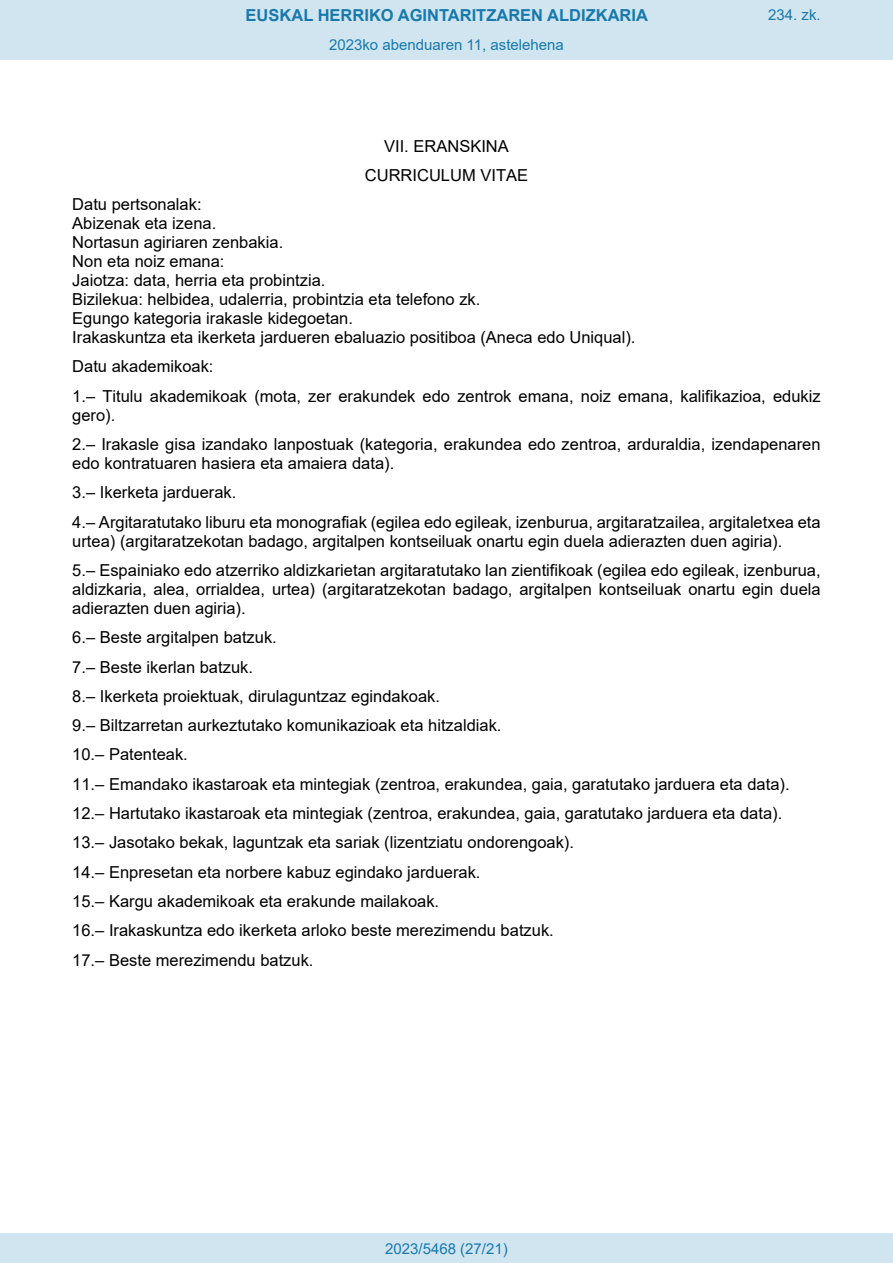
<style>
.page{position:relative;width:893px;height:1263px;background:#fff}
.page>*{position:absolute;margin:0;border:0;box-sizing:border-box;transform-origin:0 0}
.t1{font:16.5px/29.2px "Arial";color:#000}
.t2{font:700 16.5px "Arial";color:#1879ad}
.Paginacion_Centro{font:15px "Arial";color:#1879ad}
</style>
<div class="page">
<div style="left:0;top:0;width:893px;height:60px;background:#d0e5f0"></div>
<div style="left:0;top:1233px;width:893px;height:30px;background:#d0e5f0"></div>
<p class="t2" style="left:246px;top:3px;width:404px">EUSKAL HERRIKO AGINTARITZAREN ALDIZKARIA</p>
<p class="Paginacion_Centro" style="left:768px;top:5px;width:54px">234. zk.</p>
<p class="Paginacion_Centro" style="left:329px;top:35px;width:236px">2023ko abenduaren 11, astelehena</p>
<p class="t1" style="left:365px;top:131px;width:165px;text-align:center">VII. ERANSKINA<br>CURRICULUM VITAE</p>
<p class="t1" style="left:72px;top:195px;width:565px;line-height:18.9px">Datu pertsonalak:<br>Abizenak eta izena.<br>Nortasun agiriaren zenbakia.<br>Non eta noiz emana:<br>Jaiotza: data, herria eta probintzia.<br>Bizilekua: helbidea, udalerria, probintzia eta telefono zk.<br>Egungo kategoria irakasle kidegoetan.<br>Irakaskuntza eta ikerketa jardueren ebaluazio positiboa (Aneca edo Uniqual).</p>
<p class="t1" style="left:72px;top:352px;width:750px">Datu akademikoak:<br>1.– Titulu akademikoak (mota, zer erakundek edo zentrok emana, noiz emana, kalifikazioa, edukiz</p>
<p class="t1" style="left:72px;top:400px;width:750px">gero).<br>2.– Irakasle gisa izandako lanpostuak (kategoria, erakundea edo zentroa, arduraldia, izendapenaren</p>
<p class="t1" style="left:72px;top:448px;width:750px">edo kontratuaren hasiera eta amaiera data).<br>3.– Ikerketa jarduerak.<br>4.– Argitaratutako liburu eta monografiak (egilea edo egileak, izenburua, argitaratzailea, argitaletxea eta</p>
<p class="t1" style="left:72px;top:526px;width:750px">urtea) (argitaratzekotan badago, argitalpen kontseiluak onartu egin duela adierazten duen agiria).<br>5.– Espainiako edo atzerriko aldizkarietan argitaratutako lan zientifikoak (egilea edo egileak, izenburua,</p>
<p class="t1" style="left:72px;top:579px;width:750px;line-height:18.9px">aldizkaria, alea, orrialdea, urtea) (argitaratzekotan badago, argitalpen kontseiluak onartu egin duela adierazten duen agiria).</p>
<p class="t1" style="left:72px;top:623px;width:719px">6.– Beste argitalpen batzuk.<br>7.– Beste ikerlan batzuk.<br>8.– Ikerketa proiektuak, dirulaguntzaz egindakoak.<br>9.– Biltzarretan aurkeztutako komunikazioak eta hitzaldiak.<br>10.– Patenteak.<br>11.– Emandako ikastaroak eta mintegiak (zentroa, erakundea, gaia, garatutako jarduera eta data).<br>12.– Hartutako ikastaroak eta mintegiak (zentroa, erakundea, gaia, garatutako jarduera eta data).<br>13.– Jasotako bekak, laguntzak eta sariak (lizentziatu ondorengoak).<br>14.– Enpresetan eta norbere kabuz egindako jarduerak.<br>15.– Kargu akademikoak eta erakunde mailakoak.<br>16.– Irakaskuntza edo ikerketa arloko beste merezimendu batzuk.<br>17.– Beste merezimendu batzuk.</p>
<p class="Paginacion_Centro" style="left:385px;top:1238px;width:124px">2023/5468 (27/21)</p>
</div>
